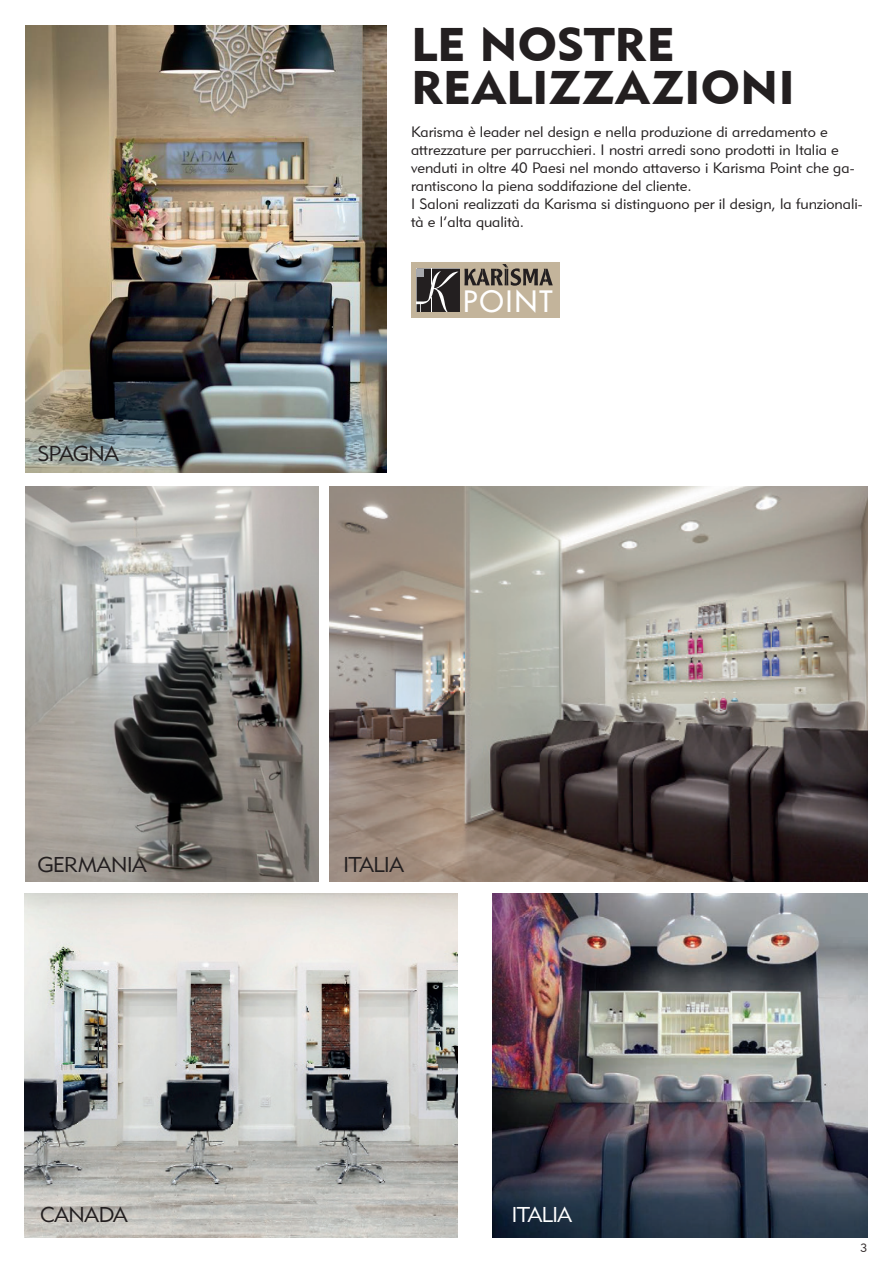
<style>
.page{position:relative;width:893px;height:1263px;background:#fff}
.page>*{position:absolute;margin:0;border:0;box-sizing:border-box;transform-origin:0 0}
.t1{font:46.95px/42.8px "Geometric 415 BT Black A";color:#231f20;scale:1.05 1}
.t2{font:500 28.65px "Futura Std";letter-spacing:.08em;color:#fff}
.t3{font:21.3px "Geometric 415 BT Lite A";letter-spacing:-.035em;color:#231f20;scale:1.05 1}
.t4{font:21.3px "Geometric 415 BT Lite A";letter-spacing:-.04em;color:#fff;scale:1.05 1}
.t5{font:15px/18px "Geometric 415 BT Lite A";color:#231f20}
.t6{font:11.85px "Geometric 415 BT Lite A";color:#373030;scale:1.06 1}
</style>
<div class="page">
<img style="left:330px;top:486px;width:537px;height:396px">
<img style="left:26px;top:26px;width:360px;height:446px">
<img style="left:26px;top:486px;width:293px;height:396px">
<img style="left:25px;top:893px;width:432px;height:344px">
<div style="left:411px;top:262px;width:148px;height:56px;background:#c3b49b"></div>
<svg style="left:416px;top:264px;width:137px;height:48px"></svg>
<img style="left:492px;top:893px;width:375px;height:344px">
<h1 class="t1" style="left:411px;top:23px;width:367px">LE NOSTRE<br>REALIZZAZIONI</h1>
<p class="t5" style="left:411px;top:123px;width:453px">Karisma è leader nel design e nella produzione di arredamento e attrezzature per parrucchieri. I nostri arredi sono prodotti in Italia e venduti in oltre 40 Paesi nel mondo attaverso i Karisma Point che ga&shy;rantiscono la piena soddifazione del cliente.<br>I Saloni realizzati da Karisma si distinguono per il design, la funzionali&shy;tà e l’alta qualità.</p>
<h3 class="t3" style="left:37px;top:441px;width:79px">SPAGNA</h3>
<h2 class="t2" style="left:463px;top:283px;width:91px">POINT</h2>
<h3 class="t3" style="left:37px;top:851px;width:106px">GERMANIA</h3>
<h3 class="t3" style="left:343px;top:851px;width:59px">ITALIA</h3>
<h3 class="t3" style="left:40px;top:1201px;width:85px">CANADA</h3>
<h3 class="t4" style="left:511px;top:1201px;width:59px">ITALIA</h3>
<p class="t6" style="left:860px;top:1240px;width:8px">3</p>
</div>
